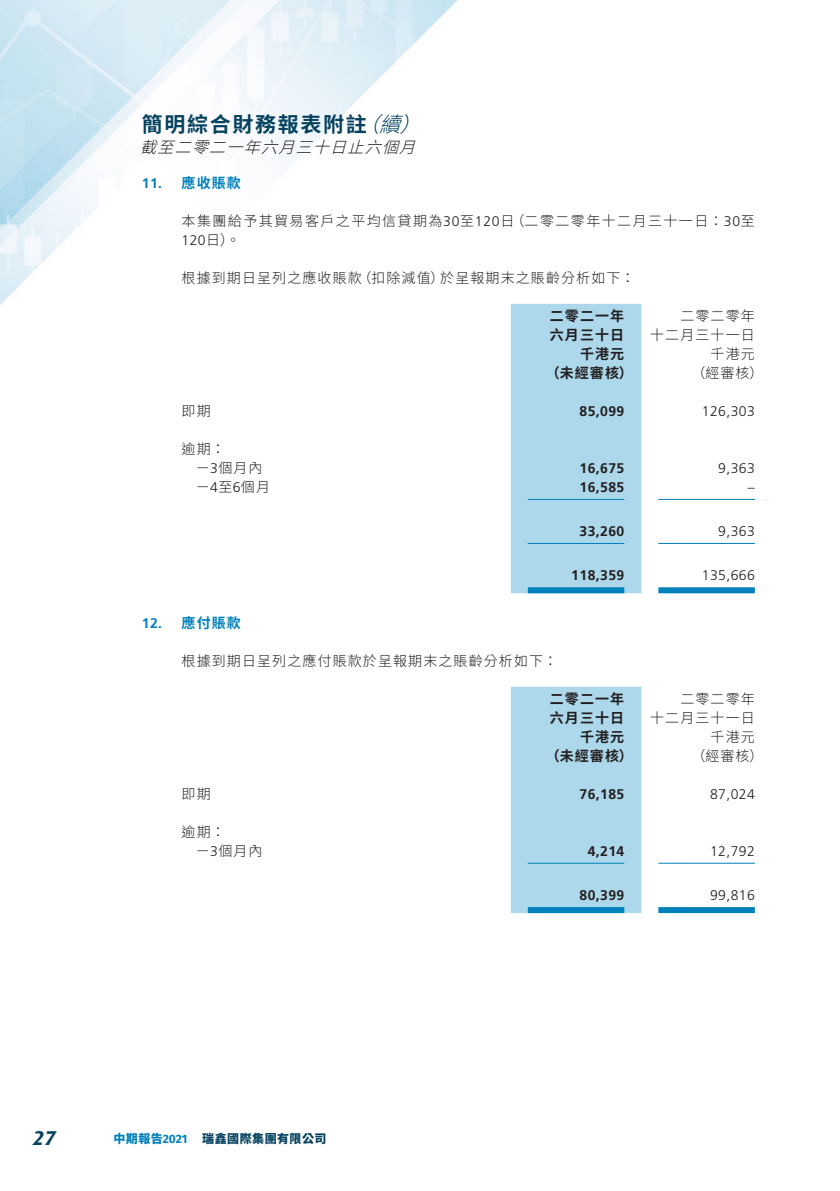
<style>
.page{position:relative;width:840px;height:1191px;background:#fff}
.page>*{position:absolute;margin:0;border:0;box-sizing:border-box;transform-origin:0 0}
.t1{font:700 21px "Source Han Sans TC";letter-spacing:.08em;color:#05425f}
.t2{font:italic 300 21px "Source Han Sans TC";color:#05425f}
.t3{font:italic 700 20px "Dax";color:#05425f}
.t4{font:italic 300 16px "Source Han Sans TC";color:#231f20}
.Notes{font:300 14px "Source Han Sans TC";letter-spacing:.08em;color:#231f20}
.Notes-2{font:700 14px "Frutiger LT Std";letter-spacing:.03em;color:#231f20}
.Notes-3{font:300 14px/19px "Source Han Sans TC";letter-spacing:.1em;color:#231f20}
.Notes-4{font:300 14px "Frutiger LT Std";letter-spacing:.03em;color:#231f20}
.Notes-5{font:700 14px "Source Han Sans TC";letter-spacing:.08em;color:#231f20}
.Notes_HD1{font:700 14px "Source Han Sans TC";letter-spacing:.08em;color:#0081bb}
.Notes_HD1-2{font:700 14px "Frutiger LT Std";color:#0081bb}
.t5{font:800 12px "Source Han Sans TC";letter-spacing:.04em;color:#05425f}
.t6{font:800 12px "Source Han Sans TC";color:#0081bb}
.s1{font-family:"Frutiger LT Std"}
.s2{font-family:"Fira Sans";font-weight:700}
</style>
<div class="page">
<img style="left:0;top:0;width:755px;height:914px">
<div style="left:510px;top:304px;width:131px;height:289px;background:#add8eb"></div>
<hr style="left:527px;top:499px;width:97px;height:1px;background:#0081bb">
<hr style="left:658px;top:499px;width:96px;height:1px;background:#0081bb">
<hr style="left:527px;top:543px;width:97px;height:1px;background:#0081bb">
<hr style="left:658px;top:543px;width:96px;height:1px;background:#0081bb">
<div style="left:527px;top:587px;width:97px;height:6px;background:#0081bb"></div>
<div style="left:658px;top:587px;width:96px;height:6px;background:#0081bb"></div>
<div style="left:510px;top:686px;width:131px;height:227px;background:#add8eb"></div>
<hr style="left:527px;top:862px;width:97px;height:1px;background:#0081bb">
<hr style="left:658px;top:862px;width:96px;height:1px;background:#0081bb">
<div style="left:527px;top:907px;width:97px;height:6px;background:#0081bb"></div>
<div style="left:658px;top:907px;width:96px;height:6px;background:#0081bb"></div>
<h1 class="t1" style="left:142px;top:112px;width:226px">簡明綜合財務報表附註</h1>
<p class="t4" style="left:140px;top:138px;width:288px">截至二零二一年六月三十日止六個月</p>
<p class="Notes_HD1" style="left:181px;top:175px;width:61px">應收賬款</p>
<h1 class="t2" style="left:358px;top:112px;width:80px">（(</h1>
<h1 class="t2" style="left:379px;top:112px;width:39px">續</h1>
<p class="Notes_HD1-2" style="left:142px;top:175px;width:22px">11.</p>
<p class="Notes-3" style="left:510px;top:212px;width:246px">（二零二零年十二月三十一日：<span class="s1">30</span>至</p>
<p class="Notes-3" style="left:181px;top:212px;width:334px">本集團給予其貿易客戶之平均信貸期為<span class="s1">30</span>至<span class="s1">120</span>日<br><span class="s1">120</span>日。(</p>
<p class="Notes" style="left:440px;top:270px;width:196px">於呈報期末之賬齡分析如下：</p>
<p class="Notes" style="left:181px;top:270px;width:182px">根據到期日呈列之應收賬款</p>
<p class="Notes" style="left:357px;top:270px;width:89px">（扣除減值）</p>
<p class="Notes_HD1-2" style="left:142px;top:615px;width:22px">12.</p>
<p class="Notes-5" style="left:549px;top:308px;width:76px">二零二一年</p>
<p class="Notes-5" style="left:549px;top:327px;width:76px">六月三十日</p>
<p class="Notes-5" style="left:579px;top:346px;width:46px">千港元</p>
<p class="Notes-5" style="left:545px;top:365px;width:88px">（未經審核）</p>
<p class="Notes" style="left:181px;top:403px;width:31px">即期</p>
<p class="Notes" style="left:181px;top:441px;width:45px">逾期：</p>
<p class="Notes-2" style="left:579px;top:403px;width:46px">85,099</p>
<p class="Notes" style="left:196px;top:460px;width:68px">－<span class="s1">3</span>個月內</p>
<p class="Notes-2" style="left:579px;top:460px;width:46px">16,675</p>
<p class="Notes" style="left:196px;top:479px;width:76px">－<span class="s1">4</span>至<span class="s1">6</span>個月</p>
<p class="Notes-2" style="left:579px;top:479px;width:46px">16,585</p>
<p class="Notes-2" style="left:579px;top:523px;width:46px">33,260</p>
<p class="Notes-2" style="left:571px;top:567px;width:54px">118,359</p>
<p class="Notes_HD1" style="left:181px;top:615px;width:61px">應付賬款</p>
<p class="Notes" style="left:181px;top:653px;width:377px">根據到期日呈列之應付賬款於呈報期末之賬齡分析如下：</p>
<p class="Notes-5" style="left:549px;top:691px;width:76px">二零二一年</p>
<p class="Notes-5" style="left:549px;top:710px;width:76px">六月三十日</p>
<p class="Notes-5" style="left:579px;top:729px;width:46px">千港元</p>
<p class="Notes" style="left:181px;top:786px;width:31px">即期</p>
<p class="Notes" style="left:181px;top:824px;width:45px">逾期：</p>
<p class="Notes" style="left:196px;top:843px;width:68px">－<span class="s1">3</span>個月內</p>
<p class="Notes-5" style="left:545px;top:748px;width:88px">（未經審核）</p>
<p class="Notes-2" style="left:579px;top:786px;width:46px">76,185</p>
<p class="Notes-2" style="left:587px;top:843px;width:38px">4,214</p>
<p class="Notes-2" style="left:579px;top:887px;width:46px">80,399</p>
<p class="Notes" style="left:680px;top:308px;width:76px">二零二零年</p>
<p class="Notes" style="left:649px;top:327px;width:106px">十二月三十一日</p>
<p class="Notes" style="left:710px;top:346px;width:46px">千港元</p>
<p class="Notes" style="left:691px;top:365px;width:73px">（經審核(</p>
<p class="Notes-4" style="left:701px;top:403px;width:54px">126,303</p>
<p class="Notes-4" style="left:717px;top:460px;width:38px">9,363</p>
<p class="Notes-4" style="left:747px;top:479px;width:8px">–</p>
<p class="Notes-4" style="left:717px;top:523px;width:38px">9,363</p>
<p class="Notes-4" style="left:701px;top:567px;width:54px">135,666</p>
<p class="Notes" style="left:680px;top:691px;width:76px">二零二零年</p>
<p class="Notes" style="left:649px;top:710px;width:106px">十二月三十一日</p>
<p class="Notes" style="left:710px;top:729px;width:46px">千港元</p>
<p class="Notes" style="left:691px;top:748px;width:73px">（經審核(</p>
<p class="Notes-4" style="left:709px;top:786px;width:46px">87,024</p>
<p class="Notes-4" style="left:709px;top:843px;width:46px">12,792</p>
<p class="Notes-4" style="left:709px;top:887px;width:46px">99,816</p>
<h2 class="t3" style="left:33px;top:1126px;width:25px">27</h2>
<p class="t6" style="left:113px;top:1131px;width:75px">中期報告<span class="s2">2021</span></p>
<p class="t5" style="left:202px;top:1131px;width:126px">瑞鑫國際集團有限公司</p>
</div>
